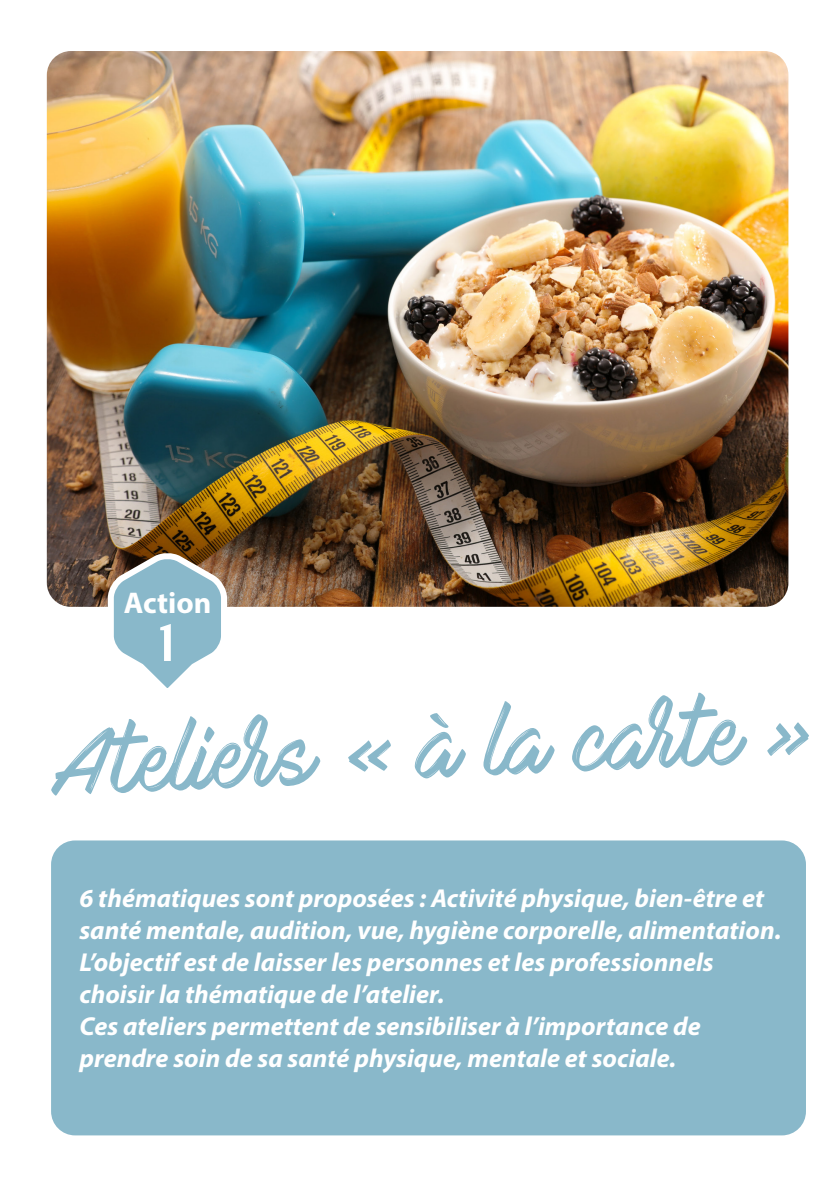
<style>
.page{position:relative;width:840px;height:1191px;background:#fff}
.page>*{position:absolute;margin:0;border:0;box-sizing:border-box;transform-origin:0 0}
.t1{font:82px "Mark My Words";color:#89b8ca}
.t2{font:700 52px "Sansation";color:#fff}
.t3{font:700 30px "Myriad Pro";color:#fff}
.t4{font:italic 700 26px/32px "Myriad Pro";color:#fff}
</style>
<div class="page">
<img style="left:47px;top:51px;width:741px;height:556px">
<svg style="left:105px;top:547px;width:125px;height:141px"></svg>
<div style="left:51px;top:840px;width:754px;height:295px;background:#89b8ca;border-radius:24px"></div>
<p class="t3" style="left:124px;top:583px;width:89px">Action</p>
<p class="t2" style="left:158px;top:614px;width:19px">1</p>
<p class="t1" style="left:54px;top:721px;width:758px;rotate:-3deg">Ateliers « à la carte »</p>
<p class="t4" style="left:79px;top:881px;width:703px">6 thématiques sont proposées : Activité physique, bien-être et santé mentale, audition, vue, hygiène corporelle, alimentation.</p>
<p class="t4" style="left:79px;top:945px;width:635px">L’objectif est de laisser les personnes et les professionnels choisir la thématique de l’atelier.</p>
<p class="t4" style="left:79px;top:1009px;width:622px">Ces ateliers permettent de sensibiliser à l’importance de prendre soin de sa santé physique, mentale et sociale.</p>
</div>
